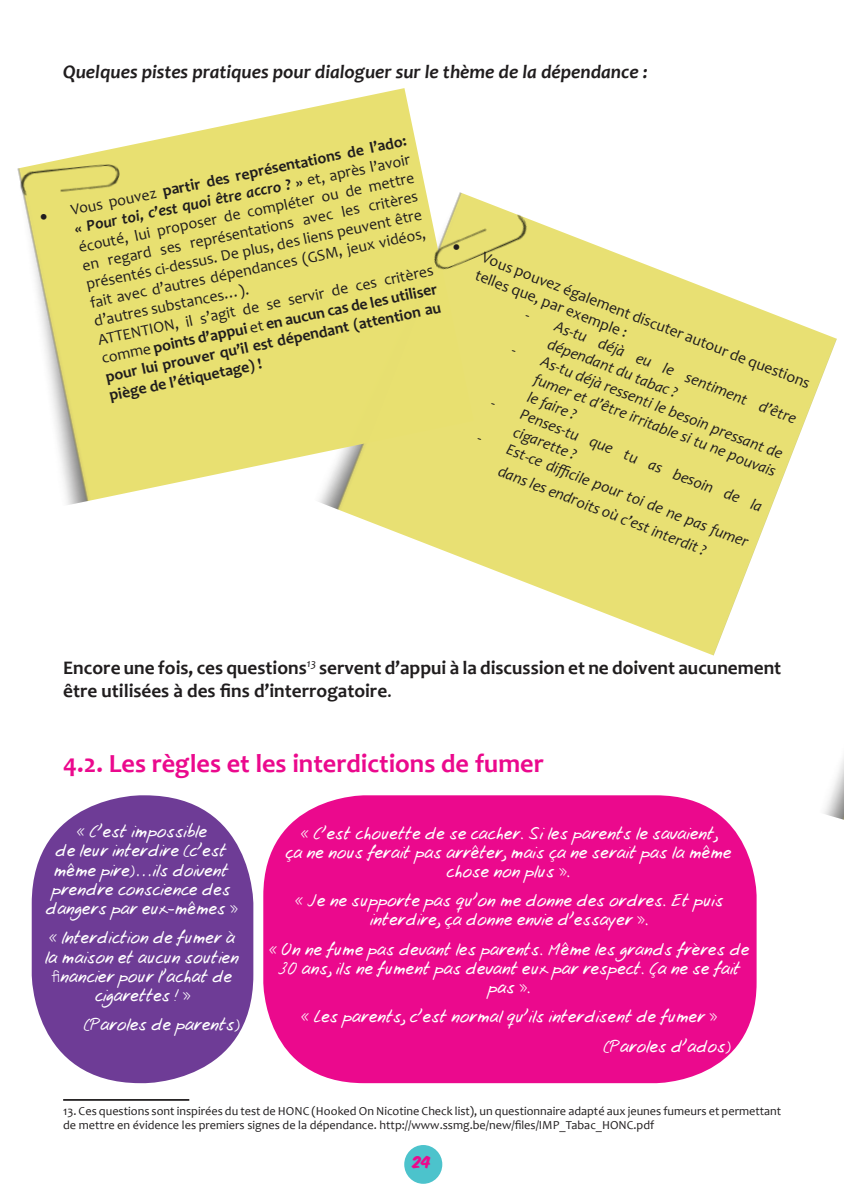
<style>
.page{position:relative;width:844px;height:1193px;background:#fff}
.page>*{position:absolute;margin:0;border:0;box-sizing:border-box;transform-origin:0 0}
.t1{font:700 26.25px "Candara";color:#eb098d}
.t2{font:700 19.25px/23.1px "Candara";color:#201d1e}
.t3{font:italic 700 19.25px "Candara";color:#201d1e}
.t4{font:17.5px/19.2px "Josschrift";color:#fff;text-align:center}
.t5{font:15.75px/18.9px "Candara";color:#201d1e}
.t6{font:italic 15.75px/18.7px "Candara";color:#201d1e}
.t7{font:14px "Komika Axis";color:#eb098d}
.t8{font:12.25px/14.7px "Candara";color:#201d1e}
.s1{font-weight:700}
.s2{font-weight:700;font-style:italic}
.s3{font-style:normal}
.s4{font-weight:400}
</style>
<div class="page">
<div style="left:404px;top:1144px;width:38px;height:39px;background:#4cc3cc;border-radius:50%"></div>
<hr style="left:63px;top:1099px;width:126px;height:1px;background:#201d1e">
<div style="left:32px;top:795px;width:221px;height:288px;background:#6e3c96;border-radius:109px"></div>
<div style="left:263px;top:795px;width:493px;height:288px;background:#eb098d;border-radius:101px"></div>
<img style="left:350px;top:230px;width:486px;height:425px">
<img style="left:29px;top:88px;width:444px;height:426px">
<img style="left:17px;top:122px;width:149px;height:108px">
<img style="left:377px;top:176px;width:180px;height:146px">
<img style="left:780px;top:582px;width:63px;height:238px">
<p class="t3" style="left:63px;top:60px;width:585px">Quelques pistes pratiques pour dialoguer sur le thème de la dépendance :</p>
<p class="t5" style="left:68px;top:202px;width:344px;text-indent:-31px;rotate:-12deg">• Vous pouvez <span class="s1">partir des représentations de l’ado: </span><span class="s2">« Pour toi, c’est quoi être accro ? »</span> et, après l’avoir écouté, lui proposer de compléter ou de mettre en regard ses représentations avec les critères présentés ci-dessus. De plus, des liens peuvent être fait avec d’autres dépendances (GSM, jeux vidéos, d’autres substances…).<br>ATTENTION, il s’agit de se servir de ces critères comme <span class="s1">points d’appui</span> et <span class="s1">en aucun cas de les utiliser pour lui prouver qu’il est dépendant (attention au piège de l’étiquetage) !</span></p>
<p class="t5" style="left:485px;top:248px;width:352px;line-height:18.4px;text-indent:-31px;rotate:21deg">• Vous pouvez également discuter autour de questions telles que, par exemple :</p>
<p class="t6" style="left:558px;top:316px;width:140px;text-indent:-31px;rotate:21deg"><span class="s3">-</span> As-tu<br>dépendant du tabac ?</p>
<p class="t6" style="left:602px;top:334px;width:213px;rotate:21deg">déjà eu le sentiment d’être</p>
<p class="t6" style="left:544px;top:352px;width:260px;text-align:justify;text-indent:-31px;rotate:21deg"><span class="s3">-</span> As-tu déjà ressenti le besoin pressant de fumer et d’être irritable si tu ne pouvais le faire ?</p>
<p class="t6" style="left:524px;top:405px;width:259px;text-indent:-31px;rotate:21deg"><span class="s3">-</span> Penses-tu que tu as besoin de la cigarette ?</p>
<p class="t6" style="left:481px;top:427px;width:291px;line-height:23.1px;text-align:center;rotate:21deg"><span class="s3">-</span> Est-ce diffi cile pour toi de ne pas fumer dans les endroits où c’est interdit ?</p>
<p class="t2" style="left:63px;top:655px;width:719px">Encore une fois, ces questions<sup>13</sup> servent d’appui à la discussion et ne doivent aucunement être utilisées à des fins d’interrogatoire<span class="s4">.</span></p>
<h1 class="t1" style="left:63px;top:746px;width:482px">4.2. Les règles et les interdictions de fumer</h1>
<p class="t4" style="left:46px;top:822px;width:194px">« C’est impossible<br>de leur interdire (c’est même pire)…ils doivent prendre conscience des dangers par eux-mêmes »</p>
<p class="t4" style="left:45px;top:928px;width:195px">« Interdiction de fumer à la maison et aucun soutien financier pour l’achat de cigarettes ! »</p>
<p class="t4" style="left:84px;top:1015px;width:158px">(Paroles de parents)</p>
<p class="t4" style="left:285px;top:824px;width:447px">« C’est chouette de se cacher. Si les parents le savaient,<br>ça ne nous ferait pas arrêter, mais ça ne serait pas la même chose non plus ».</p>
<p class="t4" style="left:295px;top:891px;width:429px">« Je ne supporte pas qu’on me donne des ordres. Et puis interdire, ça donne envie d’essayer ».</p>
<p class="t4" style="left:269px;top:940px;width:481px">« On ne fume pas devant les parents. Même les grands frères de<br>30 ans, ils ne fument pas devant eux par respect. Ça ne se fait pas ».</p>
<p class="t4" style="left:603px;top:1002px;width:129px;line-height:29.2px;text-align:left;text-indent:-302px">« Les parents, c’est normal qu’ils interdisent de fumer » (Paroles d’ados)</p>
<p class="t8" style="left:63px;top:1103px;width:719px">13. Ces questions sont inspirées du test de HONC (Hooked On Nicotine Check list), un questionnaire adapté aux jeunes fumeurs et permettant de mettre en évidence les premiers signes de la dépendance. http://www.ssmg.be/new/files/IMP_Tabac_HONC.pdf</p>
<p class="t7" style="left:412px;top:1155px;width:20px">24</p>
</div>
